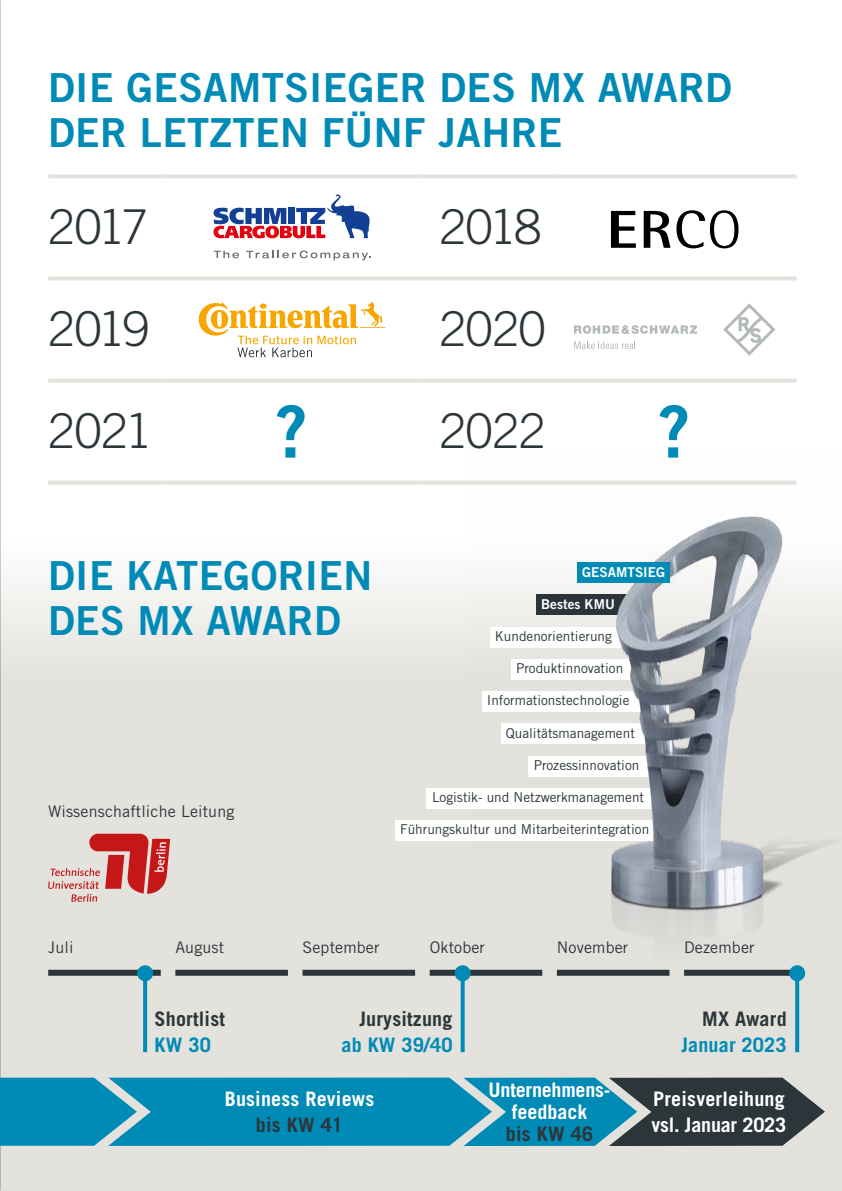
<style>
.page{position:relative;width:842px;height:1191px;background:#fff}
.page>*{position:absolute;margin:0;border:0;box-sizing:border-box;transform-origin:0 0}
._04_Fließtext{font:72px "Trade Gothic LT Pro Bd 2";color:#008ab6}
._06_Absatz_Neu{font:300 48px "Trade Gothic LT Pro";letter-spacing:-.005em;color:#2c363a}
.Überschrift_Motto{font:40px/45.4px "Trade Gothic LT Pro Bd 2";letter-spacing:.01em;color:#008ab6}
.TG_NORMAL_9{font:700 20px/22px "Trade Gothic LT Pro";color:#fff;text-align:center}
.TG_NORMAL_9-2{font:700 20px "Trade Gothic LT Pro";letter-spacing:.01em;color:#2c363a}
.TG_NORMAL_9-3{font:700 20px "Trade Gothic LT Pro";letter-spacing:.01em;color:#008ab6}
.TG_NORMAL_9-4{font:16px "Trade Gothic LT Pro";letter-spacing:.01em;color:#2c363a}
.t1{font:13.6px "Trade Gothic LT Pro";color:#2c363a}
.t2{font:13.6px "Trade Gothic LT Pro Bd 2";color:#fff}
</style>
<div class="page">
<div style="left:0;top:542px;width:842px;height:138px;background:linear-gradient(to bottom,#fefefe,#e3e2dc)"></div>
<div style="left:0;top:680px;width:842px;height:511px;background:#e3e2dc"></div>
<div style="left:395px;top:820px;width:272px;height:21px;background:#fff"></div>
<div style="left:427px;top:788px;width:238px;height:20px;background:#fff"></div>
<img style="left:468px;top:484px;width:374px;height:569px">
<div style="left:578px;top:562px;width:92px;height:21px;background:#008ab6"></div>
<div style="left:175px;top:969px;width:113px;height:6px;background:#2c363a"></div>
<div style="left:684px;top:969px;width:113px;height:6px;background:#2c363a"></div>
<div style="left:557px;top:969px;width:112px;height:6px;background:#2c363a"></div>
<div style="left:430px;top:969px;width:112px;height:6px;background:#2c363a"></div>
<div style="left:303px;top:969px;width:112px;height:6px;background:#2c363a"></div>
<div style="left:48px;top:969px;width:113px;height:6px;background:#2c363a"></div>
<svg style="left:48px;top:833px;width:122px;height:68px"></svg>
<svg style="left:461px;top:981px;width:4px;height:69px"></svg>
<div style="left:455px;top:965px;width:16px;height:16px;background:#008ab6;border-radius:50%"></div>
<svg style="left:48px;top:174px;width:114px;height:4px"></svg>
<svg style="left:162px;top:174px;width:260px;height:4px"></svg>
<svg style="left:422px;top:174px;width:131px;height:4px"></svg>
<svg style="left:553px;top:174px;width:244px;height:4px"></svg>
<svg style="left:48px;top:276px;width:114px;height:4px"></svg>
<svg style="left:162px;top:276px;width:260px;height:4px"></svg>
<svg style="left:422px;top:276px;width:131px;height:4px"></svg>
<svg style="left:553px;top:276px;width:244px;height:4px"></svg>
<svg style="left:48px;top:378px;width:114px;height:4px"></svg>
<svg style="left:162px;top:378px;width:260px;height:4px"></svg>
<svg style="left:422px;top:378px;width:131px;height:4px"></svg>
<svg style="left:553px;top:378px;width:244px;height:4px"></svg>
<svg style="left:48px;top:480px;width:114px;height:4px"></svg>
<svg style="left:162px;top:480px;width:260px;height:4px"></svg>
<svg style="left:422px;top:480px;width:131px;height:4px"></svg>
<svg style="left:553px;top:480px;width:244px;height:4px"></svg>
<svg style="left:213px;top:195px;width:157px;height:43px"></svg>
<svg style="left:246px;top:250px;width:124px;height:10px"></svg>
<svg style="left:214px;top:251px;width:25px;height:7px"></svg>
<svg style="left:611px;top:210px;width:127px;height:38px"></svg>
<svg style="left:199px;top:302px;width:186px;height:55px"></svg>
<svg style="left:574px;top:341px;width:61px;height:8px"></svg>
<svg style="left:723px;top:303px;width:52px;height:53px"></svg>
<svg style="left:574px;top:325px;width:123px;height:9px"></svg>
<svg style="left:795px;top:981px;width:4px;height:69px"></svg>
<div style="left:789px;top:965px;width:16px;height:16px;background:#008ab6;border-radius:50%"></div>
<svg style="left:143px;top:981px;width:4px;height:69px"></svg>
<div style="left:137px;top:965px;width:16px;height:16px;background:#008ab6;border-radius:50%"></div>
<svg style="left:0;top:1077px;width:825px;height:69px;background:#1c7f9f"></svg>
<p class="Überschrift_Motto" style="left:48px;top:64px;width:685px">DIE GESAMTSIEGER DES MX AWARD<br>DER LETZTEN FÜNF JAHRE</p>
<p class="_06_Absatz_Neu" style="left:48px;top:199px;width:102px">2017</p>
<p class="_06_Absatz_Neu" style="left:439px;top:199px;width:103px">2018</p>
<p class="_06_Absatz_Neu" style="left:48px;top:301px;width:103px">2019</p>
<p class="_06_Absatz_Neu" style="left:439px;top:301px;width:108px">2020</p>
<p class="_06_Absatz_Neu" style="left:48px;top:403px;width:105px">2021</p>
<p class="_04_Fließtext" style="left:276px;top:387px;width:33px">?</p>
<p class="_06_Absatz_Neu" style="left:439px;top:403px;width:108px">2022</p>
<p class="_04_Fließtext" style="left:659px;top:387px;width:33px">?</p>
<p class="Überschrift_Motto" style="left:48px;top:552px;width:326px">DIE KATEGORIEN<br>DES MX AWARD</p>
<p class="TG_NORMAL_9-4" style="left:48px;top:801px;width:188px">Wissenschaftliche Leitung</p>
<p class="t2" style="left:582px;top:564px;width:85px">GESAMTSIEG</p>
<p class="t2" style="left:541px;top:595px;width:75px">Bestes KMU</p>
<p class="t1" style="left:495px;top:627px;width:119px">Kundenorientierung</p>
<p class="t1" style="left:516px;top:660px;width:109px">Produktinnovation</p>
<p class="t1" style="left:487px;top:692px;width:144px">Informationstechnologie</p>
<p class="t1" style="left:506px;top:724px;width:131px">Qualitätsmanagement</p>
<p class="t1" style="left:534px;top:756px;width:107px">Prozessinnovation</p>
<p class="t1" style="left:432px;top:789px;width:214px">Logistik- und Netzwerkmanagement</p>
<p class="t1" style="left:400px;top:821px;width:251px">Führungskultur und Mitarbeiterintegration</p>
<p class="TG_NORMAL_9-4" style="left:48px;top:937px;width:27px">Juli</p>
<p class="TG_NORMAL_9-4" style="left:175px;top:937px;width:50px">August</p>
<p class="TG_NORMAL_9-4" style="left:303px;top:937px;width:78px">September</p>
<p class="TG_NORMAL_9-4" style="left:430px;top:937px;width:57px">Oktober</p>
<p class="TG_NORMAL_9-4" style="left:557px;top:937px;width:73px">November</p>
<p class="TG_NORMAL_9-4" style="left:684px;top:937px;width:72px">Dezember</p>
<p class="TG_NORMAL_9-2" style="left:154px;top:1006px;width:72px">Shortlist</p>
<p class="TG_NORMAL_9-3" style="left:154px;top:1032px;width:58px">KW 30</p>
<p class="TG_NORMAL_9-2" style="left:359px;top:1006px;width:95px">Jurysitzung</p>
<p class="TG_NORMAL_9-3" style="left:341px;top:1032px;width:112px">ab KW 39/40</p>
<p class="TG_NORMAL_9" style="left:225px;top:1087px;width:151px">Business Reviews</p>
<p class="TG_NORMAL_9-2" style="left:256px;top:1112px;width:89px">bis KW 41</p>
<p class="TG_NORMAL_9" style="left:489px;top:1078px;width:124px">Unternehmens&shy;feedback</p>
<p class="TG_NORMAL_9-2" style="left:506px;top:1121px;width:89px">bis KW 46</p>
<p class="TG_NORMAL_9-2" style="left:702px;top:1006px;width:86px">MX Award</p>
<p class="TG_NORMAL_9-3" style="left:681px;top:1032px;width:107px">Januar 2023</p>
<p class="TG_NORMAL_9" style="left:653px;top:1087px;width:133px">Preisverleihung</p>
<p class="TG_NORMAL_9" style="left:651px;top:1113px;width:136px">vsl. Januar 2023</p>
</div>
